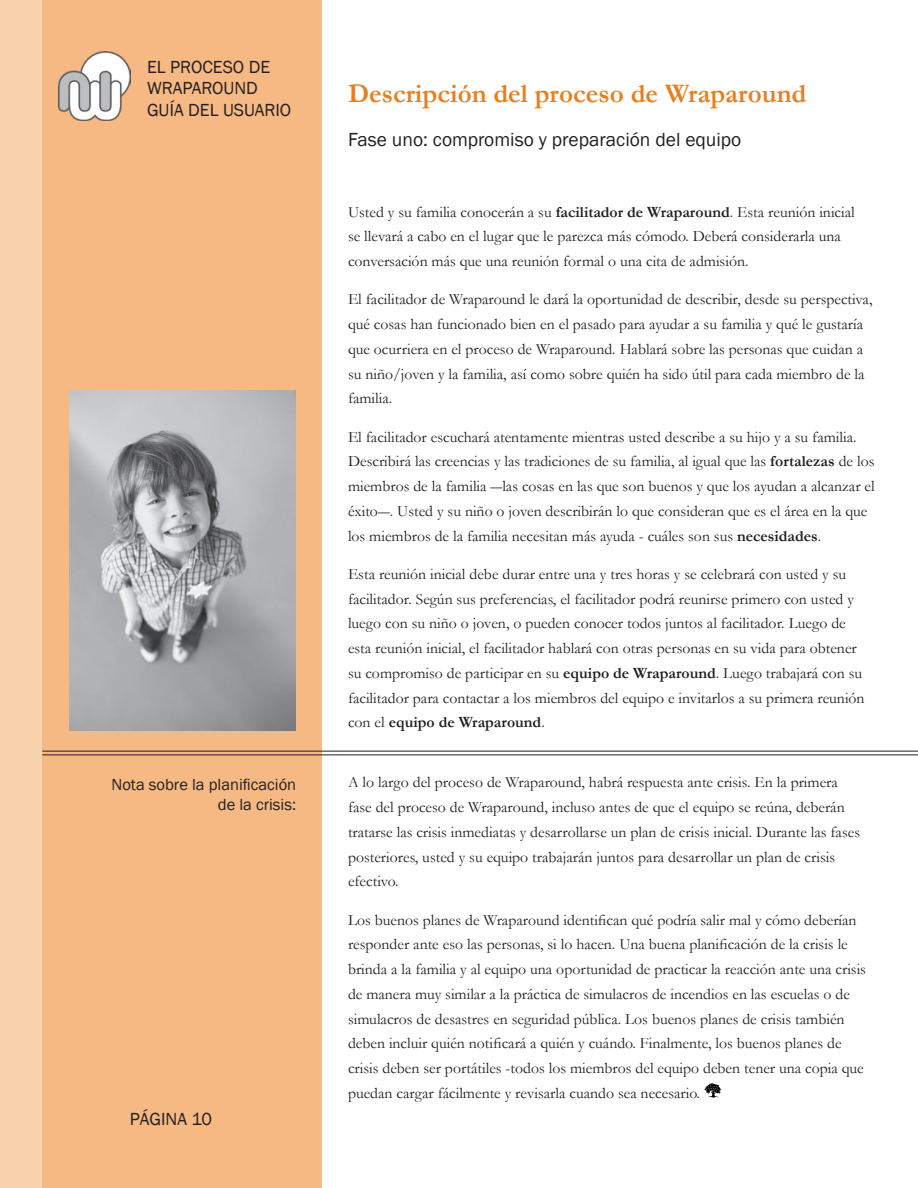
<style>
.page{position:relative;width:918px;height:1188px;background:#fff}
.page>*{position:absolute;margin:0;border:0;box-sizing:border-box;transform-origin:0 0}
.Subhead_1{font:700 27px "Garamond";color:#ea7e1d}
.sidebar_text{font:19.5px "Franklin Gothic";color:#231f20}
.t1{font:18px/21.6px "Franklin Gothic";color:#231f20}
.subhead{font:16.5px/19.8px "Franklin Gothic";color:#231f20;text-align:right}
.body_copy{font:15.75px/24.8px "Garamond";color:#231f20}
.s1{font-weight:700}
</style>
<div class="page">
<div style="left:40px;top:0;width:282px;height:1188px;background:#f6b983"></div>
<div style="left:0;top:0;width:42px;height:1188px;background:#f9d2ae"></div>
<img style="left:59px;top:52px;width:71px;height:69px">
<svg style="left:704px;top:1083px;width:18px;height:15px"></svg>
<img style="left:69px;top:390px;width:227px;height:340px">
<hr style="left:42px;top:751px;width:876px;height:1px;background:#231f20">
<hr style="left:42px;top:754px;width:876px;height:1px;background:#231f20">
<p class="t1" style="left:147px;top:56px;width:146px">EL PROCESO DE<br>WRAPAROUND<br>GUÍA DEL USUARIO</p>
<p class="subhead" style="left:112px;top:775px;width:186px">Nota sobre la planificación de la crisis:</p>
<p class="t1" style="left:130px;top:1109px;width:84px">PÁGINA 10</p>
<p class="Subhead_1" style="left:348px;top:75px;width:460px">Descripción del proceso de Wraparound</p>
<p class="sidebar_text" style="left:348px;top:128px;width:395px">Fase uno: compromiso y preparación del equipo</p>
<p class="body_copy" style="left:348px;top:199px;width:508px">Usted y su familia conocerán a su <span class="s1">facilitador de Wraparound</span>. Esta reunión inicial se llevará a cabo en el lugar que le parezca más cómodo. Deberá considerarla una conversación más que una reunión formal o una cita de admisión.</p>
<p class="body_copy" style="left:348px;top:287px;width:526px">El facilitador de Wraparound le dará la oportunidad de describir, desde su perspectiva, qué cosas han funcionado bien en el pasado para ayudar a su familia y qué le gustaría que ocurriera en el proceso de Wraparound. Hablará sobre las personas que cuidan a su niño/joven y la familia, así como sobre quién ha sido útil para cada miembro de la familia.</p>
<p class="body_copy" style="left:348px;top:424px;width:528px">El facilitador escuchará atentamente mientras usted describe a su hijo y a su familia.<br>Describirá las creencias y las tradiciones de su familia, al igual que las <span class="s1">fortalezas</span> de los miembros de la familia ―las cosas en las que son buenos y que los ayudan a alcanzar el éxito―. Usted y su niño o joven describirán lo que consideran que es el área en la que los miembros de la familia necesitan más ayuda - cuáles son sus <span class="s1">necesidades</span>.</p>
<p class="body_copy" style="left:348px;top:561px;width:518px">Esta reunión inicial debe durar entre una y tres horas y se celebrará con usted y su facilitador. Según sus preferencias, el facilitador podrá reunirse primero con usted y luego con su niño o joven, o pueden conocer todos juntos al facilitador. Luego de esta reunión inicial, el facilitador hablará con otras personas en su vida para obtener su compromiso de participar en su <span class="s1">equipo de Wraparound</span>. Luego trabajará con su facilitador para contactar a los miembros del equipo e invitarlos a su primera reunión con el <span class="s1">equipo de Wraparound</span>.</p>
<p class="body_copy" style="left:348px;top:770px;width:514px">A lo largo del proceso de Wraparound, habrá respuesta ante crisis. En la primera fase del proceso de Wraparound, incluso antes de que el equipo se reúna, deberán tratarse las crisis inmediatas y desarrollarse un plan de crisis inicial. Durante las fases posteriores, usted y su equipo trabajarán juntos para desarrollar un plan de crisis efectivo.</p>
<p class="body_copy" style="left:348px;top:907px;width:520px">Los buenos planes de Wraparound identifican qué podría salir mal y cómo deberían responder ante eso las personas, si lo hacen. Una buena planificación de la crisis le brinda a la familia y al equipo una oportunidad de practicar la reacción ante una crisis de manera muy similar a la práctica de simulacros de incendios en las escuelas o de simulacros de desastres en seguridad pública. Los buenos planes de crisis también deben incluir quién notificará a quién y cuándo. Finalmente, los buenos planes de crisis deben ser portátiles -todos los miembros del equipo deben tener una copia que puedan cargar fácilmente y revisarla cuando sea necesario.</p>
</div>
